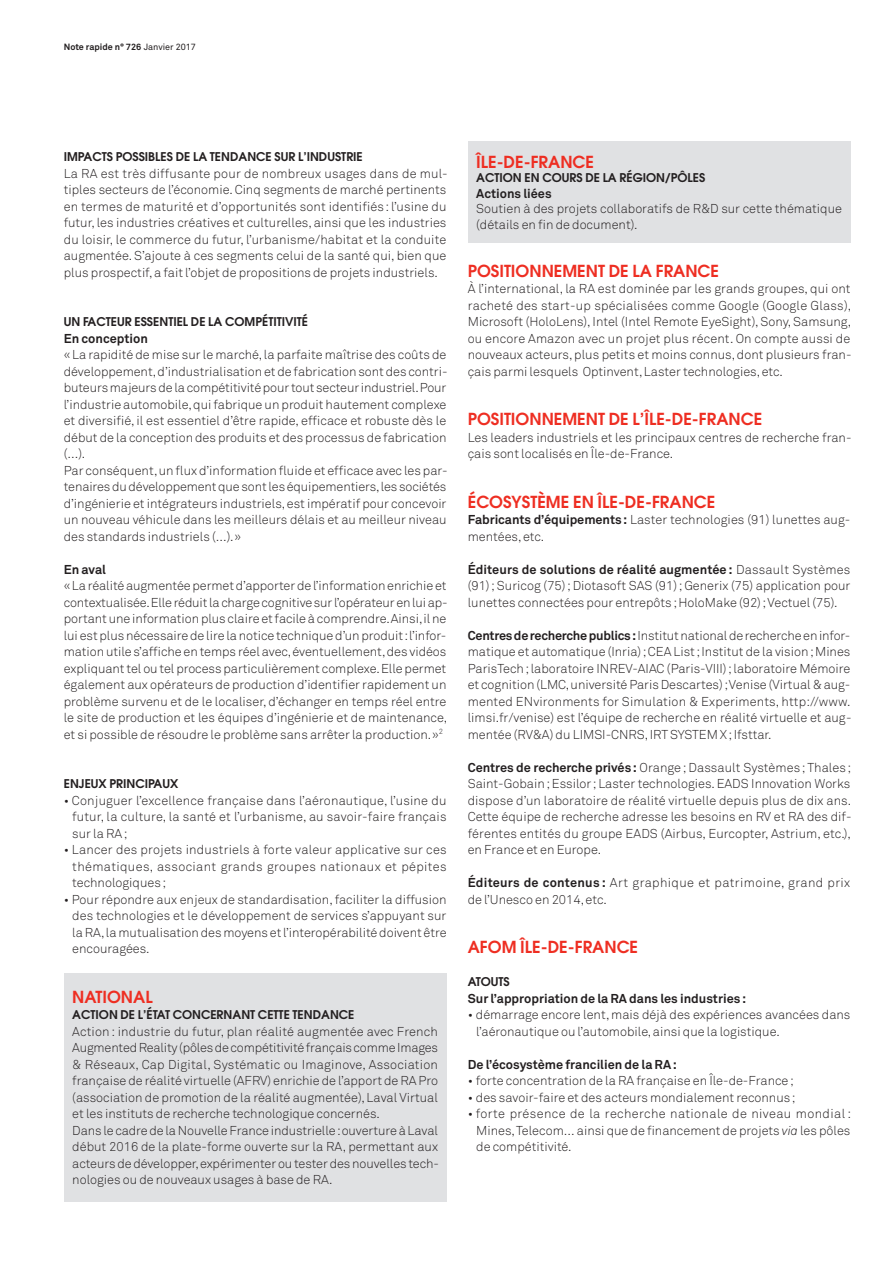
<style>
.page{position:relative;width:893px;height:1263px;background:#fff}
.page>*{position:absolute;margin:0;border:0;box-sizing:border-box;transform-origin:0 0}
.inter0_Annexe{font:600 16.5px "Avant Garde";color:#ee2e22}
.txt{font:300 12.75px/16.5px "Akkurat";color:#231f20;text-align:justify}
.txt-2{font:700 12.75px "Akkurat";color:#231f20}
.txt-3{font:300 12.75px/16.5px "Akkurat";letter-spacing:.03em;color:#231f20}
.inter1{font:600 12px "Avant Garde";color:#231f20}
.inter0_Annexe-2{font:600 12px "Avant Garde";color:#231f20}
.t1{font:700 9px "Akkurat";color:#231f20}
.s1{font-weight:400}
.s2{font-weight:700}
.s3{font-style:italic}
</style>
<div class="page">
<div style="left:64px;top:973px;width:382px;height:228px;background:#e0e1e3"></div>
<div style="left:468px;top:141px;width:382px;height:101px;background:#e0e1e3"></div>
<p class="t1" style="left:64px;top:41px;width:134px">Note rapide n° 726 <span class="s1">Janvier 2017</span></p>
<p class="inter1" style="left:64px;top:149px;width:301px">IMPACTS POSSIBLES DE LA TENDANCE SUR L’INDUSTRIE</p>
<p class="txt" style="left:64px;top:165px;width:385px">La RA est très diffusante pour de nombreux usages dans de mul&shy;tiples secteurs de l’économie. Cinq segments de marché pertinents en termes de maturité et d’opportunités sont identifiés: l’usine du futur, les industries créatives et culturelles, ainsi que les industries du loisir, le commerce du futur, l’urbanisme/habitat et la conduite augmentée. S’ajoute à ces segments celui de la santé qui, bien que plus prospectif, a fait l’objet de propositions de projets industriels.</p>
<p class="inter1" style="left:64px;top:314px;width:246px">UN FACTEUR ESSENTIEL DE LA COMPÉTITIVITÉ</p>
<p class="txt-2" style="left:64px;top:330px;width:86px">En conception</p>
<p class="txt" style="left:64px;top:347px;width:385px">«La rapidité de mise sur le marché, la parfaite maîtrise des coûts de développement, d’industrialisation et de fabrication sont des contri&shy;buteurs majeurs de la compétitivité pour tout secteur industriel. Pour l’industrie automobile, qui fabrique un produit hautement complexe et diversifié, il est essentiel d’être rapide, efficace et robuste dès le début de la conception des produits et des processus de fabrication (…).</p>
<p class="txt" style="left:64px;top:462px;width:385px">Par conséquent, un flux d’information fluide et efficace avec les par&shy;tenaires du développement que sont les équipementiers, les sociétés d’ingénierie et intégrateurs industriels, est impératif pour concevoir un nouveau véhicule dans les meilleurs délais et au meilleur niveau des standards industriels (…).»</p>
<p class="txt-2" style="left:64px;top:561px;width:44px">En aval</p>
<p class="txt" style="left:64px;top:578px;width:385px">«La réalité augmentée permet d’apporter de l’information enrichie et contextualisée. Elle réduit la charge cognitive sur l’opérateur en lui ap&shy;portant une information plus claire et facile à comprendre. Ainsi, il ne lui est plus nécessaire de lire la notice technique d’un produit: l’infor&shy;mation utile s’affiche en temps réel avec, éventuellement, des vidéos expliquant tel ou tel process particulièrement complexe. Elle permet également aux opérateurs de production d’identifier rapidement un problème survenu et de le localiser, d’échanger en temps réel entre le site de production et les équipes d’ingénierie et de maintenance, et si possible de résoudre le problème sans arrêter la production.»<sup>2</sup></p>
<p class="inter1" style="left:64px;top:776px;width:116px">ENJEUX PRINCIPAUX</p>
<p class="txt" style="left:72px;top:792px;width:376px;text-indent:-9px">• Conjuguer l’excellence française dans l’aéronautique, l’usine du futur, la culture, la santé et l’urbanisme, au savoir-faire français sur la RA;</p>
<p class="txt" style="left:72px;top:842px;width:376px;text-indent:-9px">• Lancer des projets industriels à forte valeur applicative sur ces thématiques, associant grands groupes nationaux et pépites technologiques;</p>
<p class="txt" style="left:72px;top:891px;width:376px;text-indent:-9px">• Pour répondre aux enjeux de standardisation, faciliter la diffusion des technologies et le développement de services s’appuyant sur la RA, la mutualisation des moyens et l’interopérabilité doivent être encouragées.</p>
<p class="inter0_Annexe" style="left:72px;top:986px;width:82px">NATIONAL</p>
<p class="inter0_Annexe-2" style="left:72px;top:1007px;width:284px">ACTION DE L’ÉTAT CONCERNANT CETTE TENDANCE</p>
<p class="txt" style="left:72px;top:1023px;width:367px">Action : industrie du futur, plan réalité augmentée avec French Augmented Reality (pôles de compétitivité français comme Images &amp; Réseaux, Cap Digital, Systématic ou Imaginove, Association française de réalité virtuelle (AFRV) enrichie de l’apport de RA Pro (association de promotion de la réalité augmentée), Laval Virtual et les instituts de recherche technologique concernés.</p>
<p class="txt" style="left:72px;top:1122px;width:368px">Dans le cadre de la Nouvelle France industrielle: ouverture à Laval début 2016 de la plate-forme ouverte sur la RA, permettant aux acteurs dedévelopper, expérimenter ou tester des nouvelles tech&shy;nologies ou de nouveaux usages à base de RA.</p>
<p class="inter0_Annexe" style="left:476px;top:151px;width:119px">ÎLE-DE-FRANCE</p>
<p class="inter0_Annexe-2" style="left:476px;top:170px;width:230px">ACTION EN COURS DE LA RÉGION/PÔLES</p>
<p class="txt-2" style="left:476px;top:185px;width:77px">Actions liées</p>
<p class="txt" style="left:476px;top:201px;width:367px;line-height:15.8px">Soutien à des projets collaboratifs de R&amp;D sur cette thématique (détails en fin de document).</p>
<p class="inter0_Annexe" style="left:468px;top:260px;width:253px">POSITIONNEMENT DE LA FRANCE</p>
<p class="txt" style="left:468px;top:281px;width:385px">À l’international, la RA est dominée par les grands groupes, qui ont racheté des start-up spécialisées comme Google (Google Glass), Microsoft (HoloLens), Intel (Intel Remote EyeSight), Sony, Samsung, ou encore Amazon avec un projet plus récent. On compte aussi de nouveaux acteurs, plus petits et moins connus, dont plusieurs fran&shy;çais parmi lesquels Optinvent, Laster technologies, etc.</p>
<p class="inter0_Annexe" style="left:468px;top:408px;width:296px">POSITIONNEMENT DE L’ÎLE-DE-FRANCE</p>
<p class="txt" style="left:468px;top:429px;width:385px">Les leaders industriels et les principaux centres de recherche fran&shy;çais sont localisés en Île-de-France.</p>
<p class="inter0_Annexe" style="left:468px;top:491px;width:249px">ÉCOSYSTÈME EN ÎLE-DE-FRANCE</p>
<p class="txt" style="left:468px;top:512px;width:384px"><span class="s2">Fabricants d’équipements:</span> Laster technologies (91) lunettes aug&shy;mentées, etc.</p>
<p class="txt" style="left:468px;top:561px;width:384px"><span class="s2">Éditeurs de solutions de réalité augmentée :</span> Dassault Systèmes (91); Suricog (75); Diotasoft SAS (91); Generix (75) application pour lunettes connectées pour entrepôts; HoloMake (92); Vectuel (75).</p>
<p class="txt" style="left:468px;top:627px;width:385px"><span class="s2">Centres de recherche publics:</span> Institut national de recherche en infor&shy;matique et automatique (Inria); CEA List; Institut de la vision; Mines ParisTech; laboratoire INREV-AIAC (Paris-VIII); laboratoire Mémoire et cognition (LMC, université Paris Descartes); Venise (Virtual &amp; aug&shy;mented ENvironments for Simulation &amp; Experiments, http://www. limsi.fr/venise) est l’équipe de recherche en réalité virtuelle et aug&shy;mentée (RV&amp;A) du LIMSI-CNRS, IRT SYSTEM X; Ifsttar.</p>
<p class="txt" style="left:468px;top:759px;width:385px"><span class="s2">Centres de recherche privés:</span> Orange ; Dassault Systèmes ; Thales ; Saint-Gobain; Essilor; Laster technologies. EADS Innovation Works dispose d’un laboratoire de réalité virtuelle depuis plus de dix ans.<br>Cette équipe de recherche adresse les besoins en RV et RA des dif&shy;férentes entités du groupe EADS (Airbus, Eurcopter, Astrium, etc.), en France et en Europe.</p>
<p class="txt-3" style="left:468px;top:875px;width:384px"><span class="s2">Éditeurs de contenus :</span> Art graphique et patrimoine, grand prix de l’Unesco en 2014, etc.</p>
<p class="inter0_Annexe" style="left:468px;top:936px;width:172px">AFOM ÎLE-DE-FRANCE</p>
<p class="inter0_Annexe-2" style="left:468px;top:974px;width:44px">ATOUTS</p>
<p class="txt-2" style="left:468px;top:990px;width:280px">Sur l’appropriation de la RA dans les industries:</p>
<p class="txt" style="left:476px;top:1007px;width:376px;text-indent:-9px">• démarrage encore lent, mais déjà des expériences avancées dans l’aéronautique ou l’automobile, ainsi que la logistique.</p>
<p class="txt-2" style="left:468px;top:1056px;width:211px">De l’écosystème francilien de la RA:</p>
<p class="txt" style="left:468px;top:1073px;width:328px">• forte concentration de la RA française en Île-de-France;</p>
<p class="txt" style="left:468px;top:1089px;width:329px">• des savoir-faire et des acteurs mondialement reconnus;</p>
<p class="txt" style="left:476px;top:1106px;width:377px;text-indent:-9px">• forte présence de la recherche nationale de niveau mondial :<br>Mines, Telecom… ainsi que de financement de projets <span class="s3">via</span> les pôles de compétitivité.</p>
</div>
